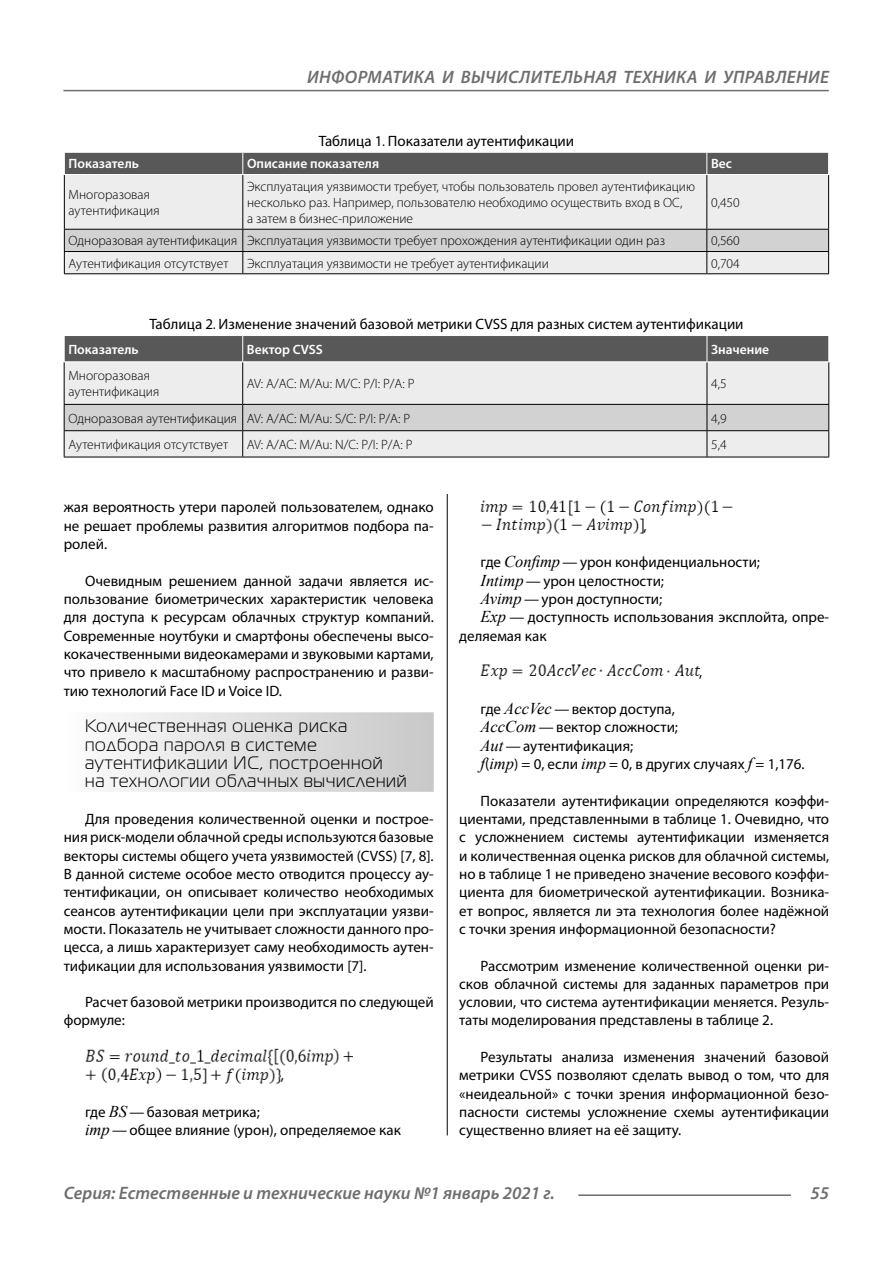
<style>
.page{position:relative;width:893px;height:1263px;background:#fff}
.page>*{position:absolute;margin:0;border:0;box-sizing:border-box;transform-origin:0 0}
.Subheaders_3lines{font:18px/18.3px "Magistral C";letter-spacing:.05em;color:#000}
.t1{font:italic 600 18px "Myriad Pro";color:#6e6e6e}
.Normal{font:15px/18.3px "Myriad Pro";color:#000;text-align:justify}
.Normal_0{font:15px/18.3px "Myriad Pro";color:#000}
.podpis{font:15px "Myriad Pro";color:#000}
.Tab_content{font:300 13.5px/16.2px "Myriad Pro";color:#000}
.Tab_header{font:600 13.5px "Myriad Pro";color:#fff}
.s1{font-family:"Times New Roman";font-style:italic;font-size:16.5px}
</style>
<div class="page">
<hr style="left:447px;top:128px;width:1px;height:1007px;background:#000">
<div style="left:64px;top:712px;width:370px;height:80px;background:linear-gradient(to right,#fcfcfc,#c8c8c8)"></div>
<img style="left:85px;top:1048px;width:268px;height:18px">
<img style="left:85px;top:1067px;width:196px;height:17px">
<img style="left:480px;top:500px;width:253px;height:16px">
<img style="left:481px;top:518px;width:162px;height:16px">
<img style="left:480px;top:664px;width:219px;height:16px">
<div style="left:64px;top:128px;width:765px;height:366px;background:#fff"></div>
<div style="left:65px;top:175px;width:763px;height:54px;background:#ededed"></div>
<hr style="left:64px;top:175px;width:1px;height:54px;background:#000">
<hr style="left:242px;top:175px;width:1px;height:54px;background:#000">
<hr style="left:706px;top:175px;width:1px;height:54px;background:#000">
<hr style="left:828px;top:175px;width:1px;height:54px;background:#000">
<svg style="left:64px;top:229px;width:765px;height:44px;background:#d5d5d5"></svg>
<hr style="left:64px;top:273px;width:179px;height:1px;background:#000">
<hr style="left:243px;top:273px;width:464px;height:1px;background:#000">
<hr style="left:707px;top:273px;width:122px;height:1px;background:#000">
<div style="left:64px;top:152px;width:765px;height:22px;background:#585858"></div>
<div style="left:65px;top:362px;width:763px;height:42px;background:#ededed"></div>
<hr style="left:64px;top:362px;width:1px;height:42px;background:#000">
<hr style="left:242px;top:362px;width:1px;height:42px;background:#000">
<hr style="left:707px;top:362px;width:1px;height:42px;background:#000">
<hr style="left:828px;top:362px;width:1px;height:42px;background:#000">
<svg style="left:64px;top:404px;width:765px;height:53px;background:#d4d4d4"></svg>
<hr style="left:64px;top:457px;width:179px;height:1px;background:#000">
<hr style="left:243px;top:457px;width:464px;height:1px;background:#000">
<hr style="left:707px;top:457px;width:122px;height:1px;background:#000">
<div style="left:64px;top:335px;width:765px;height:26px;background:#585858"></div>
<hr style="left:578px;top:1194px;width:213px;height:2px;background:#6e6e6e">
<hr style="left:63px;top:90px;width:766px;height:1px;background:#6e6e6e">
<p class="t1" style="left:307px;top:66px;width:25px">Информатика</p>
<p class="t1" style="left:442px;top:66px;width:55px">и вычислител</p>
<p class="t1" style="left:573px;top:66px;width:23px">ьная</p>
<p class="t1" style="left:623px;top:66px;width:12px">техника</p>
<p class="t1" style="left:705px;top:66px;width:31px">и управление</p>
<p class="podpis" style="left:319px;top:132px;width:257px">Таблица 1. Показатели аутентификации</p>
<p class="Tab_header" style="left:69px;top:155px;width:72px">Показатель</p>
<p class="Tab_header" style="left:247px;top:155px;width:134px">Описание показателя</p>
<p class="Tab_header" style="left:711px;top:155px;width:22px">Вес</p>
<p class="Tab_content" style="left:69px;top:186px;width:92px">Многоразовая аутентификация</p>
<p class="Tab_content" style="left:247px;top:178px;width:449px">Эксплуатация уязвимости требует, чтобы пользователь провел аутентификацию несколько раз. Например, пользователю необходимо осуществить вход в ОС,<br>а затем в бизнес-приложение</p>
<p class="Tab_content" style="left:711px;top:194px;width:30px">0,450</p>
<p class="Tab_content" style="left:69px;top:233px;width:170px">Одноразовая аутентификация</p>
<p class="Tab_content" style="left:247px;top:233px;width:419px">Эксплуатация уязвимости требует прохождения аутентификации один раз</p>
<p class="Tab_content" style="left:711px;top:233px;width:30px">0,560</p>
<p class="Tab_content" style="left:69px;top:255px;width:161px">Аутентификация отсутствует</p>
<p class="Tab_content" style="left:247px;top:255px;width:303px">Эксплуатация уязвимости не требует аутентификации</p>
<p class="Tab_content" style="left:711px;top:255px;width:30px">0,704</p>
<p class="podpis" style="left:149px;top:315px;width:596px">Таблица 2. Изменение значений базовой метрики CVSS для разных систем аутентификации</p>
<p class="Tab_header" style="left:68px;top:341px;width:72px">Показатель</p>
<p class="Tab_header" style="left:247px;top:341px;width:77px">Вектор CVSS</p>
<p class="Tab_header" style="left:711px;top:341px;width:59px">Значение</p>
<p class="Tab_content" style="left:68px;top:367px;width:92px">Многоразовая аутентификация</p>
<p class="Tab_content" style="left:247px;top:375px;width:169px">AV: A/AC: M/Au: M/C: P/I: P/A: P</p>
<p class="Tab_content" style="left:711px;top:375px;width:17px">4,5</p>
<p class="Tab_content" style="left:68px;top:410px;width:170px">Одноразовая аутентификация</p>
<p class="Tab_content" style="left:247px;top:410px;width:165px">AV: A/AC: M/Au: S/C: P/I: P/A: P</p>
<p class="Tab_content" style="left:711px;top:410px;width:17px">4,9</p>
<p class="Tab_content" style="left:68px;top:436px;width:161px">Аутентификация отсутствует</p>
<p class="Tab_content" style="left:247px;top:436px;width:167px">AV: A/AC: M/Au: N/C: P/I: P/A: P</p>
<p class="Tab_content" style="left:711px;top:436px;width:17px">5,4</p>
<p class="Normal" style="left:64px;top:498px;width:371px">жая вероятность утери паролей пользователем, однако не решает проблемы развития алгоритмов подбора па&shy;ролей.</p>
<p class="Normal" style="left:64px;top:571px;width:371px;text-indent:21px">Очевидным решением данной задачи является ис&shy;пользование биометрических характеристик человека для доступа к ресурсам облачных структур компаний.<br>Современные ноутбуки и смартфоны обеспечены высо&shy;кокачественными видеокамерами и звуковыми картами, что привело к масштабному распространению и разви&shy;тию технологий Face ID и Voice ID.</p>
<p class="Subheaders_3lines" style="left:85px;top:717px;width:323px">Количественная оценка риска подбора пароля в системе аутентификации ИС, построенной<br>на технологии облачных вычислений</p>
<p class="Normal" style="left:64px;top:809px;width:371px;text-indent:21px">Для проведения количественной оценки и построе&shy;ния риск-модели облачной среды используются базовые векторы системы общего учета уязвимостей (CVSS) [7, 8].<br>В данной системе особое место отводится процессу ау&shy;тентификации, он описывает количество необходимых сеансов аутентификации цели при эксплуатации уязви&shy;мости. Показатель не учитывает сложности данного про&shy;цесса, а лишь характеризует саму необходимость аутен&shy;тификации для использования уязвимости [7].</p>
<p class="Normal" style="left:64px;top:993px;width:371px;text-indent:21px">Расчет базовой метрики производится по следующей формуле:</p>
<p class="Normal_0" style="left:281px;top:1066px;width:5px">,</p>
<p class="Normal" style="left:85px;top:1103px;width:176px">где <span class="s1">BS</span> — базовая метрика;</p>
<p class="Normal_0" style="left:85px;top:1121px;width:317px"><span class="s1">imp</span> — общее влияние (урон), определяемое как</p>
<p class="Normal_0" style="left:643px;top:516px;width:5px">,</p>
<p class="Normal" style="left:480px;top:553px;width:281px">где <span class="s1">Confimp</span> — урон конфиденциальности;</p>
<p class="Normal_0" style="left:480px;top:571px;width:185px"><span class="s1">Intimp</span> — урон целостности;</p>
<p class="Normal_0" style="left:480px;top:590px;width:183px"><span class="s1">Avimp</span> — урон доступности;</p>
<p class="Normal_0" style="left:459px;top:608px;width:371px;text-indent:21px"><span class="s1">Exp</span> — доступность использования эксплойта, опре&shy;деляемая как</p>
<p class="Normal" style="left:699px;top:663px;width:5px">,</p>
<p class="Normal" style="left:480px;top:699px;width:196px">где <span class="s1">AccVec</span> — вектор доступа,</p>
<p class="Normal_0" style="left:480px;top:718px;width:199px"><span class="s1">AccCom</span> — вектор сложности;</p>
<p class="Normal_0" style="left:480px;top:736px;width:154px"><span class="s1">Aut</span> — аутентификация;</p>
<p class="Normal_0" style="left:480px;top:754px;width:326px"><span class="s1">f</span>(<span class="s1">imp</span>) = 0, если <span class="s1">imp</span> = 0, в других случаях <span class="s1">f</span> = 1,176.</p>
<p class="Normal" style="left:459px;top:791px;width:371px;text-indent:21px">Показатели аутентификации определяются коэффи&shy;циентами, представленными в таблице 1. Очевидно, что с усложнением системы аутентификации изменяется и количественная оценка рисков для облачной системы, но в таблице 1 не приведено значение весового коэффи&shy;циента для биометрической аутентификации. Возника&shy;ет вопрос, является ли эта технология более надёжной с точки зрения информационной безопасности?</p>
<p class="Normal" style="left:459px;top:956px;width:371px;text-indent:21px">Рассмотрим изменение количественной оценки ри&shy;сков облачной системы для заданных параметров при условии, что система аутентификации меняется. Резуль&shy;таты моделирования представлены в таблице 2.</p>
<p class="Normal" style="left:459px;top:1048px;width:371px;text-indent:21px">Результаты анализа изменения значений базовой метрики CVSS позволяют сделать вывод о том, что для «неидеальной» с точки зрения информационной безо&shy;пасности системы усложнение схемы аутентификации существенно влияет на её защиту.</p>
<p class="t1" style="left:64px;top:1182px;width:493px">Серия: Естественные и технические науки №1 январь 2021 г.</p>
<p class="t1" style="left:810px;top:1182px;width:20px">55</p>
</div>
